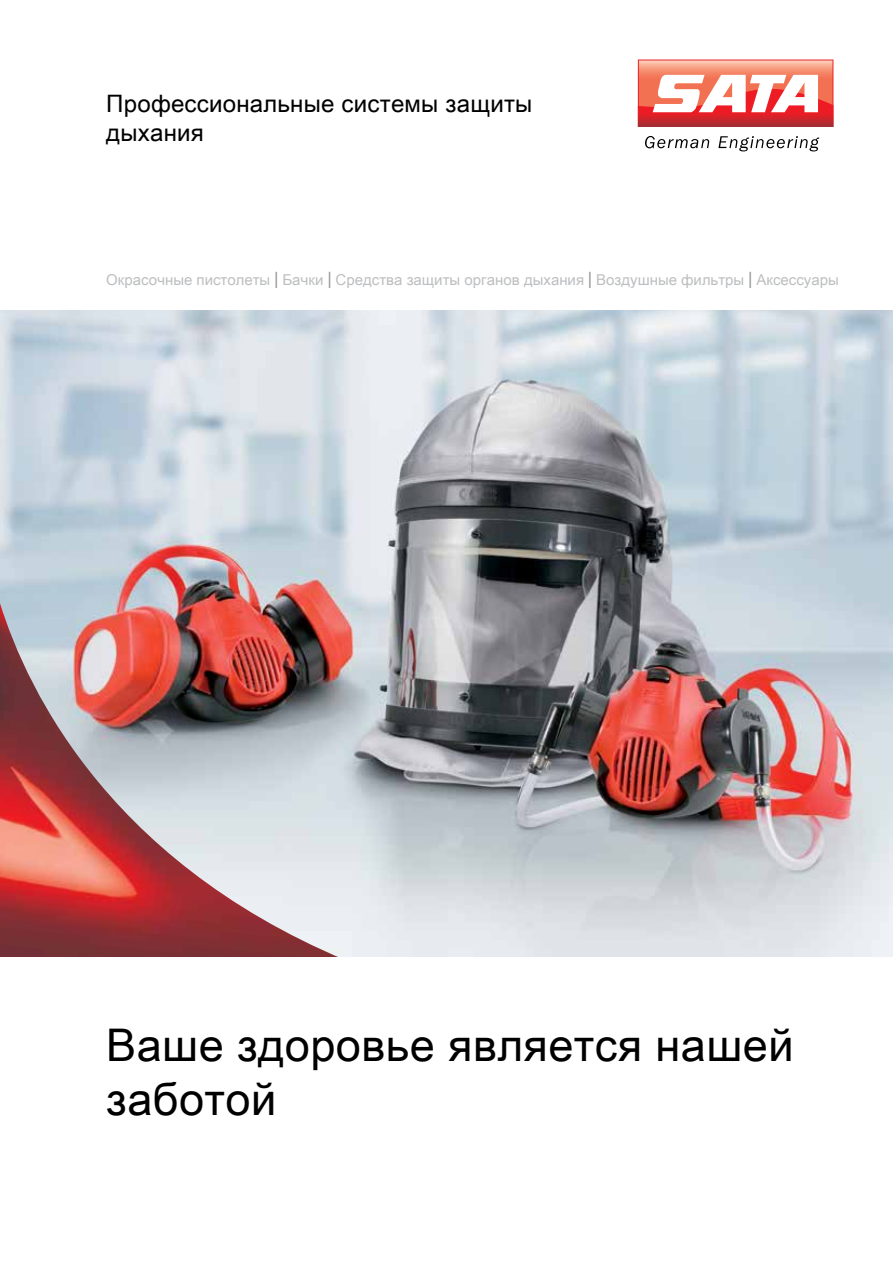
<style>
.page{position:relative;width:893px;height:1263px;background:#fff}
.page>*{position:absolute;margin:0;border:0;box-sizing:border-box;transform-origin:0 0}
.t1{font:45px/54px "Arial Unicode MS";letter-spacing:.01em;color:#000}
.t2{font:24px/28.8px "Arial Unicode MS";letter-spacing:.01em;color:#000}
.t3{font:15px "Arial Unicode MS";color:#bcbec0}
.s1{font-size:22.5px;color:#939598}
</style>
<div class="page">
<img style="left:0;top:310px;width:893px;height:647px">
<img style="left:0;top:603px;width:369px;height:354px">
<svg style="left:645px;top:136px;width:64px;height:12px"></svg>
<svg style="left:718px;top:136px;width:101px;height:15px"></svg>
<svg style="left:638px;top:60px;width:195px;height:67px"></svg>
<h2 class="t2" style="left:106px;top:88px;width:428px">Профессиональные системы защиты дыхания</h2>
<p class="t3" style="left:106px;top:269px;width:734px">Окрасочные пистолеты <span class="s1">I</span> Бачки <span class="s1">I</span> Средства защиты органов дыхания <span class="s1">I</span> Воздушные фильтры <span class="s1">I</span> Аксессуары</p>
<h1 class="t1" style="left:106px;top:1017px;width:689px">Вaшe здopoвьe являeтcя нашей заботой</h1>
</div>
